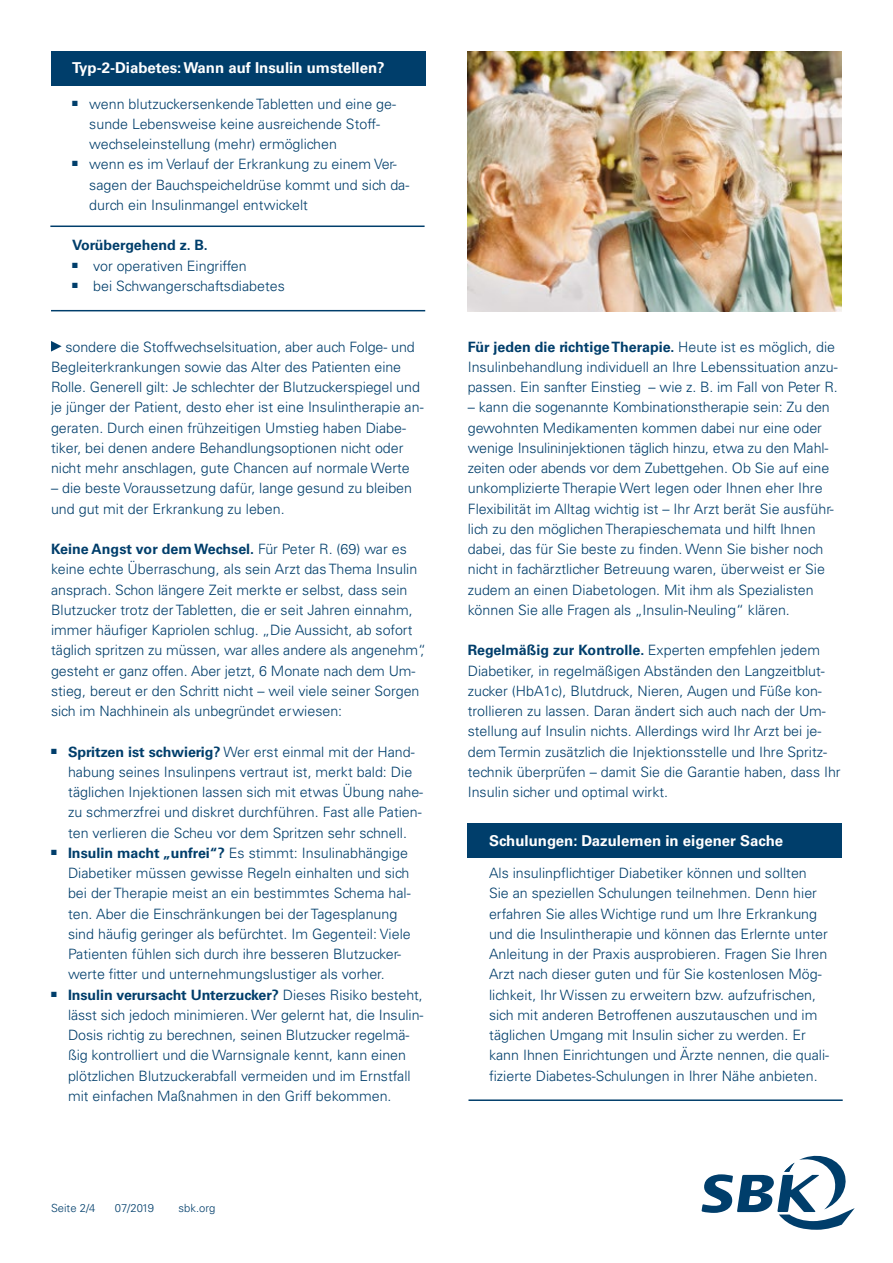
<style>
.page{position:relative;width:893px;height:1263px;background:#fff}
.page>*{position:absolute;margin:0;border:0;box-sizing:border-box;transform-origin:0 0}
.t1{font:700 15px "Univers LT Std";color:#fff}
.t2{font:300 14.25px/20.2px "Univers LT Std";color:#003e6b}
.t3{font:700 14.25px "Univers LT Std";color:#003e6b}
.t4{font:300 11.25px "Univers LT Std";color:#003e6b}
.s1{font-weight:700}
</style>
<div class="page">
<img style="left:468px;top:51px;width:374px;height:260px">
<svg style="left:51px;top:341px;width:11px;height:11px"></svg>
<div style="left:468px;top:823px;width:374px;height:34px;background:#003e6b"></div>
<hr style="left:468px;top:1099px;width:375px;height:2px;background:#003e6b">
<svg style="left:701px;top:1155px;width:154px;height:75px"></svg>
<div style="left:51px;top:51px;width:374px;height:34px;background:#003e6b"></div>
<hr style="left:51px;top:310px;width:374px;height:1px;background:#003e6b">
<hr style="left:50px;top:225px;width:375px;height:2px;background:#003e6b">
<p class="t1" style="left:72px;top:59px;width:314px">Typ-2-Diabetes: Wann auf Insulin umstellen?</p>
<p class="t2" style="left:89px;top:93px;width:308px;text-indent:-17px">■ wenn blutzuckersenkende Tabletten und eine ge&shy;sunde Lebensweise keine ausreichende Stoff&shy;wechseleinstellung (mehr) ermöglichen</p>
<p class="t2" style="left:89px;top:154px;width:322px;text-indent:-17px">■ wenn es im Verlauf der Erkrankung zu einem Ver&shy;sagen der Bauchspeicheldrüse kommt und sich da&shy;durch ein Insulinmangel entwickelt</p>
<p class="t3" style="left:72px;top:237px;width:137px">Vorübergehend z. B.</p>
<p class="t2" style="left:72px;top:255px;width:176px">■ vor operativen Eingriffen</p>
<p class="t2" style="left:72px;top:276px;width:214px">■ bei Schwangerschaftsdiabetes</p>
<p class="t2" style="left:51px;top:336px;width:374px;text-indent:15px">sondere die Stoffwechselsituation, aber auch Folge- und Begleiterkrankungen sowie das Alter des Patienten eine Rolle. Generell gilt: Je schlechter der Blutzuckerspiegel und je jünger der Patient, desto eher ist eine Insulintherapie an&shy;geraten. Durch einen frühzeitigen Umstieg haben Diabe&shy;tiker, bei denen andere Behandlungsoptionen nicht oder nicht mehr anschlagen, gute Chancen auf normale Werte</p>
<p class="t2" style="left:51px;top:478px;width:363px">– die beste Voraussetzung dafür, lange gesund zu bleiben und gut mit der Erkrankung zu leben.</p>
<p class="t2" style="left:51px;top:539px;width:377px"><span class="s1">Keine Angst vor dem Wechsel.</span> Für Peter R. (69) war es keine echte Überraschung, als sein Arzt das Thema Insulin ansprach. Schon längere Zeit merkte er selbst, dass sein Blutzucker trotz der Tabletten, die er seit Jahren einnahm, immer häufiger Kapriolen schlug. „Die Aussicht, ab sofort täglich spritzen zu müssen, war alles andere als angenehm“, gesteht er ganz offen. Aber jetzt, 6 Monate nach dem Um&shy;stieg, bereut er den Schritt nicht – weil viele seiner Sorgen sich im Nachhinein als unbegründet erwiesen:</p>
<p class="t2" style="left:68px;top:741px;width:357px;text-indent:-17px">■ <span class="s1">Spritzen ist schwierig?</span> Wer erst einmal mit der Hand&shy;habung seines Insulinpens vertraut ist, merkt bald: Die täglichen Injektionen lassen sich mit etwas Übung nahe&shy;zu schmerzfrei und diskret durchführen. Fast alle Patien&shy;ten verlieren die Scheu vor dem Spritzen sehr schnell.</p>
<p class="t2" style="left:68px;top:843px;width:344px;text-indent:-17px">■ <span class="s1">Insulin macht „unfrei“?</span> Es stimmt: Insulinabhängige Diabetiker müssen gewisse Regeln einhalten und sich bei der Therapie meist an ein bestimmtes Schema hal&shy;ten. Aber die Einschränkungen bei der Tagesplanung sind häufig geringer als befürchtet. Im Gegenteil: Viele Patienten fühlen sich durch ihre besseren Blutzucker&shy;werte fitter und unternehmungslustiger als vorher.</p>
<p class="t2" style="left:68px;top:984px;width:357px;text-indent:-17px">■ <span class="s1">Insulin verursacht Unterzucker?</span> Dieses Risiko besteht, lässt sich jedoch minimieren. Wer gelernt hat, die Insulin-Dosis richtig zu berechnen, seinen Blutzucker regelmä&shy;ßig kontrolliert und die Warnsignale kennt, kann einen plötzlichen Blutzuckerabfall vermeiden und im Ernstfall mit einfachen Maßnahmen in den Griff bekommen.</p>
<p class="t4" style="left:51px;top:1201px;width:46px">Seite 2/4</p>
<p class="t4" style="left:115px;top:1201px;width:41px">07/2019</p>
<p class="t4" style="left:179px;top:1201px;width:38px">sbk.org</p>
<p class="t2" style="left:468px;top:336px;width:372px"><span class="s1">Für jeden die richtige Therapie.</span> Heute ist es möglich, die<br>Insulinbehandlung individuell an Ihre Lebenssituation anzu&shy;passen. Ein sanfter Einstieg – wie z. B. im Fall von Peter R.</p>
<p class="t2" style="left:468px;top:397px;width:367px">– kann die sogenannte Kombinationstherapie sein: Zu den gewohnten Medikamenten kommen dabei nur eine oder wenige Insulininjektionen täglich hinzu, etwa zu den Mahl&shy;zeiten oder abends vor dem Zubettgehen. Ob Sie auf eine unkomplizierte Therapie Wert legen oder Ihnen eher Ihre Flexibilität im Alltag wichtig ist – Ihr Arzt berät Sie ausführ&shy;lich zu den möglichen Therapieschemata und hilft Ihnen dabei, das für Sie beste zu finden. Wenn Sie bisher noch nicht in fachärztlicher Betreuung waren, überweist er Sie zudem an einen Diabetologen. Mit ihm als Spezialisten können Sie alle Fragen als „Insulin-Neuling“ klären.</p>
<p class="t2" style="left:468px;top:640px;width:374px"><span class="s1">Regelmäßig zur Kontrolle.</span> Experten empfehlen jedem Diabetiker, in regelmäßigen Abständen den Langzeitblut&shy;zucker (HbA1c), Blutdruck, Nieren, Augen und Füße kon&shy;trollieren zu lassen. Daran ändert sich auch nach der Um&shy;stellung auf Insulin nichts. Allerdings wird Ihr Arzt bei je&shy;dem Termin zusätzlich die Injektionsstelle und Ihre Spritz&shy;technik überprüfen – damit Sie die Garantie haben, dass Ihr Insulin sicher und optimal wirkt.</p>
<p class="t1" style="left:489px;top:832px;width:296px">Schulungen: Dazulernen in eigener Sache</p>
<p class="t2" style="left:489px;top:863px;width:342px">Als insulinpflichtiger Diabetiker können und sollten Sie an speziellen Schulungen teilnehmen. Denn hier erfahren Sie alles Wichtige rund um Ihre Erkrankung und die Insulintherapie und können das Erlernte unter Anleitung in der Praxis ausprobieren. Fragen Sie Ihren Arzt nach dieser guten und für Sie kostenlosen Mög&shy;lichkeit, Ihr Wissen zu erweitern bzw. aufzufrischen, sich mit anderen Betroffenen auszutauschen und im täglichen Umgang mit Insulin sicher zu werden. Er kann Ihnen Einrichtungen und Ärzte nennen, die quali&shy;fizierte Diabetes-Schulungen in Ihrer Nähe anbieten.</p>
</div>
